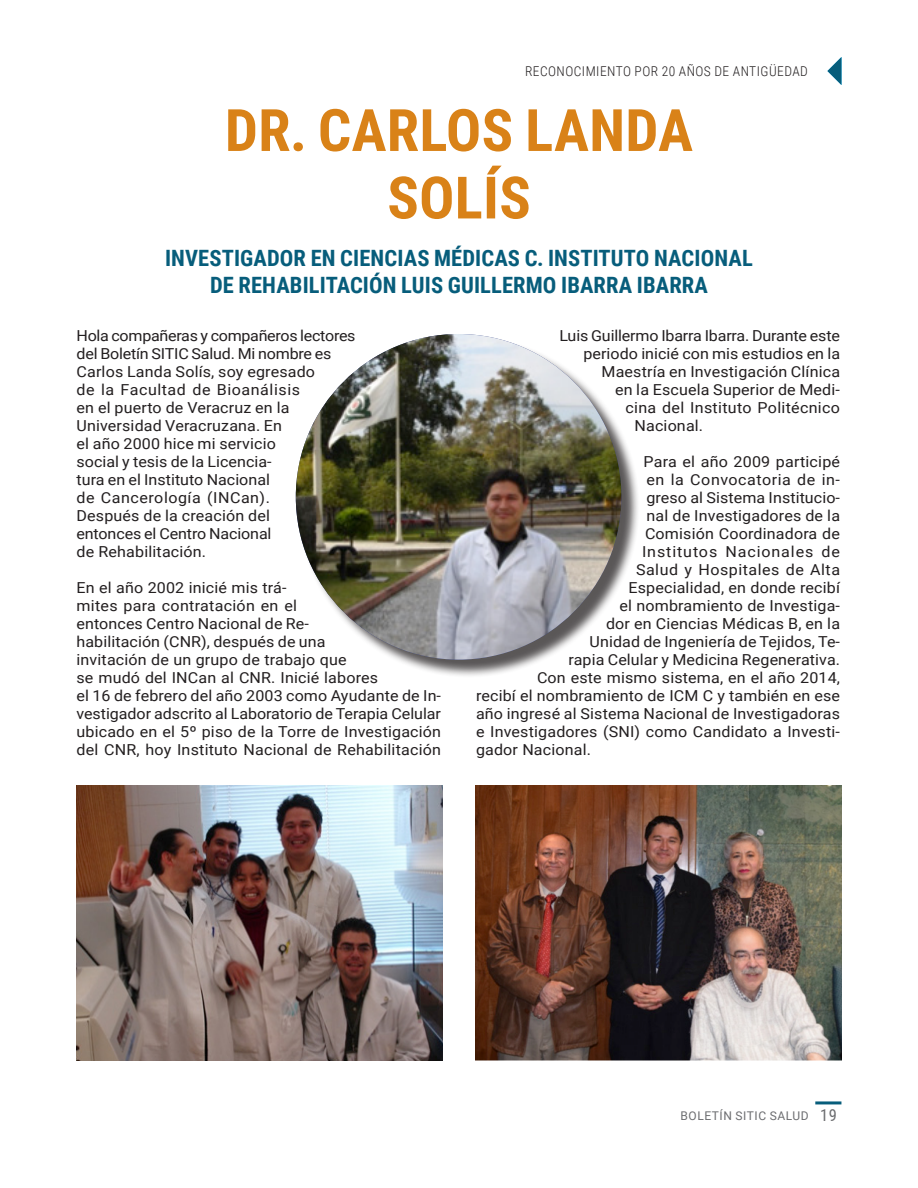
<style>
.page{position:relative;width:918px;height:1188px;background:#fff}
.page>*{position:absolute;margin:0;border:0;box-sizing:border-box;transform-origin:0 0}
.t1{font:700 58.5px/67.5px "Roboto Condensed";letter-spacing:.005em;color:#d98218;text-align:center}
.t2{font:700 22.5px/27px "Roboto Condensed";letter-spacing:.005em;color:#075d7b;text-align:center}
.t3{font:16.5px "Roboto Condensed";color:#6c6d70}
.t4{font:15.15px/18px "Roboto";letter-spacing:.01em;color:#231f20;scale:1.06 1}
.t5{font:15.15px "Roboto";letter-spacing:-.01em;color:#231f20;scale:1.06 1}
.t6{font:15.15px "Roboto";letter-spacing:.055em;color:#231f20;scale:1.06 1}
.t7{font:15.15px "Roboto";letter-spacing:.03em;color:#231f20;scale:1.06 1}
.t8{font:15.15px "Roboto";letter-spacing:.035em;color:#231f20;scale:1.06 1}
.t9{font:300 13.5px "Roboto Condensed";letter-spacing:.035em;color:#231f20}
.t10{font:12px "Roboto";letter-spacing:.045em;color:#6c6d70}
</style>
<div class="page">
<hr style="left:815px;top:1101px;width:26px;height:3px;background:#075d7b">
<svg style="left:827px;top:57px;width:14px;height:28px"></svg>
<div style="left:298px;top:336px;width:342px;height:342px;background:#231f20;opacity:.75"></div>
<img style="left:296px;top:334px;width:325px;height:326px;border-radius:163px">
<img style="left:77px;top:786px;width:366px;height:274px">
<img style="left:475px;top:786px;width:366px;height:274px">
<p class="t9" style="left:525px;top:62px;width:284px">RECONOCIMIENTO POR 20 AÑOS DE ANTIGÜEDAD</p>
<p class="t1" style="left:225px;top:94px;width:470px">DR. CARLOS LANDA<br>SOLÍS</p>
<p class="t2" style="left:165px;top:244px;width:589px">INVESTIGADOR EN CIENCIAS MÉDICAS C. INSTITUTO NACIONAL<br>DE REHABILITACIÓN LUIS GUILLERMO IBARRA IBARRA</p>
<p class="t4" style="left:77px;top:326px;width:265px">Hola compañeras y compañeros lectores del Boletín SITIC Salud. Mi nombre es<br>Carlos Landa Solís, soy egresado<br>de la Facultad de Bioanálisis<br>en el puerto de Veracruz en la<br>Universidad Veracruzana. En<br>el año 2000 hice mi servicio<br>social y tesis de la Licencia-<br>tura en el Instituto Nacional<br>de Cancerología (INCan).<br>Después de la creación del<br>entonces el Centro Nacional<br>de Rehabilitación.</p>
<p class="t4" style="left:77px;top:578px;width:345px">En el año 2002 inicié mis trá-<br>mites para contratación en el<br>entonces Centro Nacional de Re-<br>habilitación (CNR), después de una<br>invitación de un grupo de trabajo que<br>se mudó del INCan al CNR. Inicié labores<br>el 16 de febrero del año 2003 como Ayudante de In&shy;vestigador adscrito al Laboratorio de Terapia Celular ubicado en el 5º piso de la Torre de Investigación del CNR, hoy Instituto Nacional de Rehabilitación</p>
<p class="t5" style="left:560px;top:325px;width:266px">Luis Guillermo Ibarra Ibarra. Durante este</p>
<p class="t4" style="left:584px;top:344px;width:244px">periodo inicié con mis estudios en la</p>
<p class="t4" style="left:602px;top:362px;width:227px">Maestría en Investigación Clínica</p>
<p class="t4" style="left:615px;top:380px;width:214px">en la Escuela Superior de Medi-</p>
<p class="t4" style="left:626px;top:398px;width:204px">cina del Instituto Politécnico</p>
<p class="t4" style="left:635px;top:416px;width:66px">Nacional.</p>
<p class="t4" style="left:644px;top:452px;width:187px">Para el año 2009 participé</p>
<p class="t8" style="left:647px;top:469px;width:184px">en la Convocatoria de in-</p>
<p class="t4" style="left:647px;top:488px;width:184px">greso al Sistema Institucio-</p>
<p class="t4" style="left:647px;top:506px;width:184px">nal de Investigadores de la</p>
<p class="t4" style="left:645px;top:524px;width:185px">Comisión Coordinadora de</p>
<p class="t6" style="left:642px;top:541px;width:188px">Institutos Nacionales de</p>
<p class="t7" style="left:636px;top:559px;width:194px">Salud y Hospitales de Alta</p>
<p class="t4" style="left:629px;top:578px;width:201px">Especialidad, en donde recibí</p>
<p class="t4" style="left:620px;top:596px;width:210px">el nombramiento de Investiga-</p>
<p class="t4" style="left:606px;top:614px;width:222px">dor en Ciencias Médicas B, en la</p>
<p class="t4" style="left:590px;top:632px;width:238px">Unidad de Ingeniería de Tejidos, Te-</p>
<p class="t4" style="left:569px;top:650px;width:258px">rapia Celular y Medicina Regenerativa.</p>
<p class="t4" style="left:537px;top:668px;width:287px">Con este mismo sistema, en el año 2014,</p>
<p class="t4" style="left:476px;top:686px;width:345px">recibí el nombramiento de ICM C y también en ese</p>
<p class="t4" style="left:476px;top:704px;width:345px">año ingresé al Sistema Nacional de Investigadoras</p>
<p class="t4" style="left:476px;top:722px;width:345px">e Investigadores (SNI) como Candidato a Investi-</p>
<p class="t4" style="left:476px;top:740px;width:110px">gador Nacional.</p>
<p class="t10" style="left:681px;top:1108px;width:130px">BOLETÍN SITIC SALUD</p>
<p class="t3" style="left:820px;top:1104px;width:18px">19</p>
</div>
